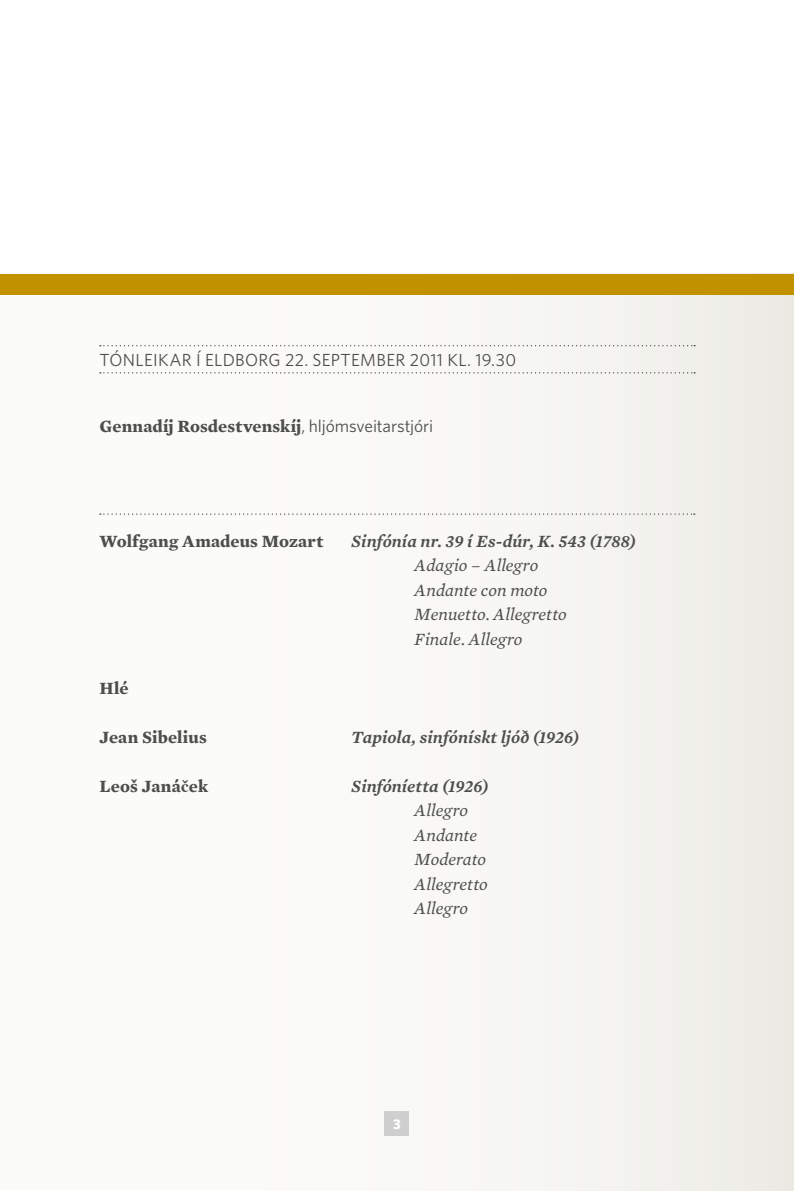
<style>
.page{position:relative;width:794px;height:1191px;background:#fff}
.page>*{position:absolute;margin:0;border:0;box-sizing:border-box;transform-origin:0 0}
.t1{font:italic 17.5px/24.5px "Mercury Text G2";letter-spacing:-.005em;color:#4e4e4d}
.t2{font:700 17.5px "Mercury Text G2";letter-spacing:.005em;color:#4e4e4d}
.t3{font:italic 600 17.5px "Mercury Text G2";color:#4e4e4d}
.t4{font:17.5px "Whitney";letter-spacing:.015em;color:#4e4e4d}
.t5{font:700 14px "Whitney";color:#fff}
.s1{font-family:"Whitney";font-weight:400}
.s2{font-family:"Times"}
</style>
<div class="page">
<div style="left:0;top:274px;width:794px;height:917px;background:linear-gradient(to right,#fffffe,#f0efea)"></div>
<div style="left:384px;top:1111px;width:25px;height:25px;background:#cfcfcf"></div>
<div style="left:0;top:274px;width:794px;height:21px;background:#c19100"></div>
<svg style="left:100px;top:345px;width:595px;height:1px"></svg>
<svg style="left:100px;top:372px;width:595px;height:1px"></svg>
<svg style="left:100px;top:513px;width:595px;height:2px"></svg>
<p class="t4" style="left:99px;top:349px;width:253px">TÓNLEIKAR Í ELDBORG 22. september</p>
<p class="t4" style="left:410px;top:349px;width:108px">2011 kl. 19.30</p>
<p class="t2" style="left:99px;top:415px;width:335px">Gennadíj Rosdestvenskíj<span class="s1">, hljómsveitarstjóri</span></p>
<p class="t2" style="left:99px;top:530px;width:225px">Wolfgang Amadeus Mozart</p>
<p class="t3" style="left:351px;top:530px;width:286px">Sinfónía nr. 39 í Es-dúr, K. 543 (1788)</p>
<p class="t1" style="left:414px;top:553px;width:154px">Adagio – Allegro<br>Andante con moto<br>Menuetto. Allegretto<br>Finale. Allegro</p>
<p class="t2" style="left:99px;top:677px;width:31px">Hlé</p>
<p class="t2" style="left:99px;top:726px;width:109px">Jean Sibelius</p>
<p class="t3" style="left:351px;top:726px;width:229px">Tapiola, sinfónískt ljóð (1926)</p>
<p class="t2" style="left:99px;top:775px;width:110px">Leoš Janá<span class="s2">č</span>ek</p>
<p class="t3" style="left:351px;top:775px;width:139px">Sinfóníetta (1926)</p>
<p class="t1" style="left:414px;top:798px;width:75px">Allegro<br>Andante<br>Moderato<br>Allegretto<br>Allegro</p>
<p class="t5" style="left:393px;top:1115px;width:9px">3</p>
</div>
